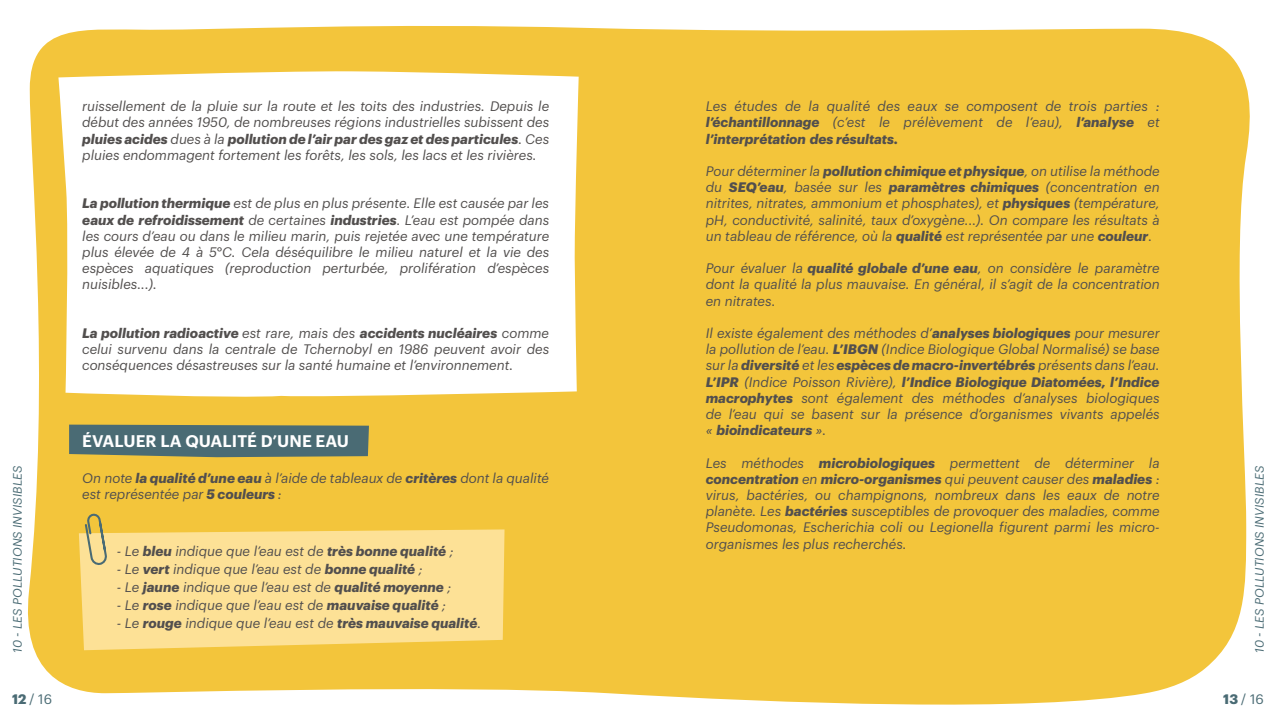
<style>
.page{position:relative;width:1276px;height:723px;background:#fff}
.page>*{position:absolute;margin:0;border:0;box-sizing:border-box;transform-origin:0 0}
.t1{font:600 16.5px "Graphik";letter-spacing:.005em;color:#fff}
.t2{font:italic 13.5px/16.2px "Graphik";color:#524f4e;text-align:justify}
.t3{font:13.5px "Graphik";color:#4a6b74}
.t4{font:italic 12px "Graphik";letter-spacing:.005em;color:#4a6b74}
.s1{font-weight:700}
</style>
<div class="page">
<div style="left:27px;top:26px;width:1223px;height:679px;background:#f3c53b"></div>
<svg style="left:58px;top:71px;width:521px;height:328px"></svg>
<div style="left:69px;top:425px;width:300px;height:32px;background:#4a6b74"></div>
<svg style="left:79px;top:529px;width:425px;height:121px;background:#fcdf90"></svg>
<svg style="left:83px;top:514px;width:24px;height:51px"></svg>
<p class="t2" style="left:82px;top:97px;width:468px">ruissellement de la pluie sur la route et les toits des industries. Depuis le début des années 1950, de nombreuses régions industrielles subissent des <span class="s1">pluies acides</span> dues à la <span class="s1">pollution de l’air par des gaz et des particules</span>. Ces pluies endommagent fortement les forêts, les sols, les lacs et les rivières.</p>
<p class="t2" style="left:82px;top:194px;width:468px"><span class="s1">La pollution thermique</span> est de plus en plus présente. Elle est causée par les <span class="s1">eaux de refroidissement</span> de certaines <span class="s1">industries</span>. L’eau est pompée dans les cours d’eau ou dans le milieu marin, puis rejetée avec une température plus élevée de 4 à 5°C. Cela déséquilibre le milieu naturel et la vie des espèces aquatiques (reproduction perturbée, prolifération d’espèces nuisibles...).</p>
<p class="t2" style="left:82px;top:324px;width:468px"><span class="s1">La pollution radioactive</span> est rare, mais des <span class="s1">accidents nucléaires</span> comme celui survenu dans la centrale de Tchernobyl en 1986 peuvent avoir des conséquences désastreuses sur la santé humaine et l’environnement.</p>
<p class="t2" style="left:706px;top:97px;width:455px">Les études de la qualité des eaux se composent de trois parties : <span class="s1">l’échantillonnage</span> (c’est le prélèvement de l’eau), <span class="s1">l’analyse</span> et <span class="s1">l’interprétation des résultats.</span></p>
<p class="t2" style="left:706px;top:162px;width:455px">Pour déterminer la <span class="s1">pollution chimique et physique</span>, on utilise la méthode du <span class="s1">SEQ’eau</span>, basée sur les <span class="s1">paramètres chimiques</span> (concentration en nitrites, nitrates, ammonium et phosphates), et <span class="s1">physiques</span> (température, pH, conductivité, salinité, taux d’oxygène...). On compare les résultats à un tableau de référence, où la <span class="s1">qualité</span> est représentée par une <span class="s1">couleur</span>.</p>
<p class="t2" style="left:706px;top:259px;width:455px">Pour évaluer la <span class="s1">qualité globale d’une eau</span>, on considère le paramètre dont la qualité la plus mauvaise. En général, il s’agit de la concentration en nitrates.</p>
<p class="t2" style="left:706px;top:324px;width:455px">Il existe également des méthodes d’<span class="s1">analyses biologiques</span> pour mesurer la pollution de l’eau. <span class="s1">L’IBGN</span> (Indice Biologique Global Normalisé) se base sur la <span class="s1">diversité</span> et les <span class="s1">espèces de macro-invertébrés</span> présents dans l’eau.<br><span class="s1">L’IPR</span> (Indice Poisson Rivière), <span class="s1">l’Indice Biologique Diatomées, l’Indice macrophytes</span> sont également des méthodes d’analyses biologiques de l’eau qui se basent sur la présence d’organismes vivants appelés « <span class="s1">bioindicateurs</span> ».</p>
<p class="t2" style="left:706px;top:453px;width:455px">Les méthodes <span class="s1">microbiologiques</span> permettent de déterminer la <span class="s1">concentration</span> en <span class="s1">micro-organismes</span> qui peuvent causer des <span class="s1">maladies</span> : virus, bactéries, ou champignons, nombreux dans les eaux de notre planète. Les <span class="s1">bactéries</span> susceptibles de provoquer des maladies, comme Pseudomonas, Escherichia coli ou Legionella figurent parmi les micro&shy;organismes les plus recherchés.</p>
<p class="t1" style="left:82px;top:428px;width:268px">ÉVALUER LA QUALITÉ D’UNE EAU</p>
<p class="t4" style="left:9px;top:653px;width:189px;rotate:-90deg">10 - LES POLLUTIONS INVISIBLES</p>
<p class="t4" style="left:1250px;top:653px;width:189px;rotate:-90deg">10 - LES POLLUTIONS INVISIBLES</p>
<p class="t2" style="left:82px;top:469px;width:468px">On note <span class="s1">la qualité d’une eau</span> à l’aide de tableaux de <span class="s1">critères</span> dont la qualité est représentée par <span class="s1">5 couleurs</span> :</p>
<p class="t2" style="left:117px;top:542px;width:338px">- Le <span class="s1">bleu</span> indique que l’eau est de <span class="s1">très bonne qualité</span> ;</p>
<p class="t2" style="left:117px;top:560px;width:307px">- Le <span class="s1">vert</span> indique que l’eau est de <span class="s1">bonne qualité</span> ;</p>
<p class="t2" style="left:117px;top:578px;width:336px">- Le <span class="s1">jaune</span> indique que l’eau est de <span class="s1">qualité moyenne</span> ;</p>
<p class="t2" style="left:117px;top:596px;width:331px">- Le <span class="s1">rose</span> indique que l’eau est de <span class="s1">mauvaise qualité</span> ;</p>
<p class="t2" style="left:117px;top:614px;width:366px">- Le <span class="s1">rouge</span> indique que l’eau est de <span class="s1">très mauvaise qualité</span>.</p>
<p class="t3" style="left:12px;top:689px;width:42px"><span class="s1">12</span> / 16</p>
<p class="t3" style="left:1223px;top:689px;width:42px"><span class="s1">13</span> / 16</p>
</div>
